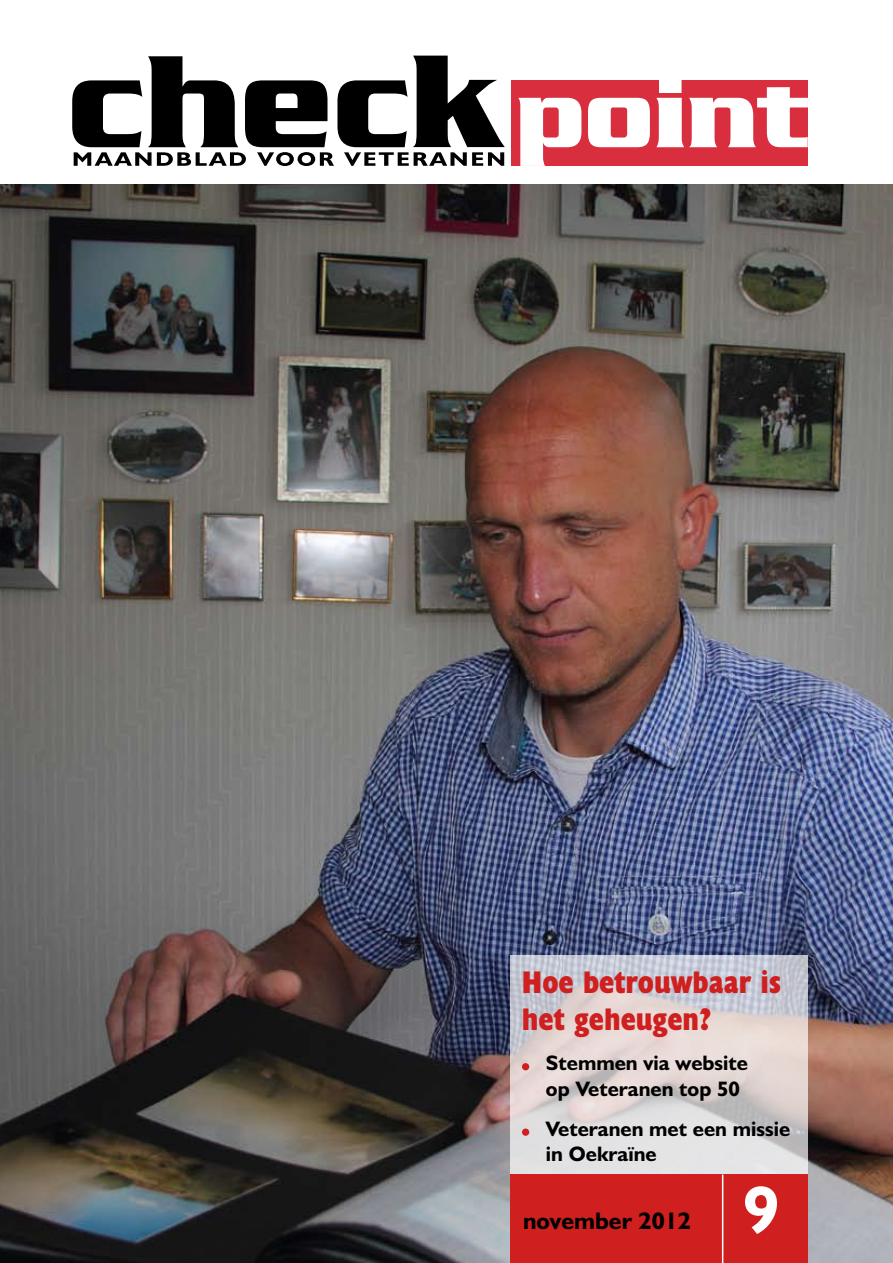
<style>
.page{position:relative;width:893px;height:1263px;background:#fff}
.page>*{position:absolute;margin:0;border:0;box-sizing:border-box;transform-origin:0 0}
.t1{font:700 67.5px "Humanist 521 BT";color:#fff}
.t2{font:700 condensed 31.5px/37.5px "Humanist 521 BT Xtra";color:#cf1f1e}
.t3{font:700 24px "Humanist 521 BT";color:#000}
.t4{font:700 21px/25.2px "Humanist 521 BT";color:#000}
</style>
<div class="page">
<img style="left:0;top:185px;width:893px;height:1078px">
<div style="left:511px;top:80px;width:297px;height:86px;background:#d92e3e"></div>
<svg style="left:518px;top:98px;width:63px;height:68px"></svg>
<svg style="left:588px;top:98px;width:62px;height:49px"></svg>
<svg style="left:656px;top:80px;width:152px;height:68px"></svg>
<svg style="left:72px;top:56px;width:433px;height:110px"></svg>
<svg style="left:510px;top:955px;width:298px;height:219px"></svg>
<div style="left:510px;top:1174px;width:298px;height:89px;background:#cf1f1e"></div>
<div style="left:522px;top:1063px;width:7px;height:7px;background:#cf1f1e;border-radius:50%"></div>
<div style="left:522px;top:1128px;width:7px;height:8px;background:#cf1f1e;border-radius:50%"></div>
<hr style="left:722px;top:1174px;width:1px;height:89px;background:#fff">
<h2 class="t2" style="left:522px;top:962px;width:261px">Hoe betrouwbaar is het geheugen?</h2>
<p class="t4" style="left:546px;top:1050px;width:204px">Stemmen via website op Veteranen top 50</p>
<p class="t4" style="left:546px;top:1115px;width:246px">Veteranen met een missie in Oekraïne</p>
<p class="t3" style="left:523px;top:1206px;width:169px">november 2012</p>
<h1 class="t1" style="left:743px;top:1168px;width:38px">9</h1>
</div>
